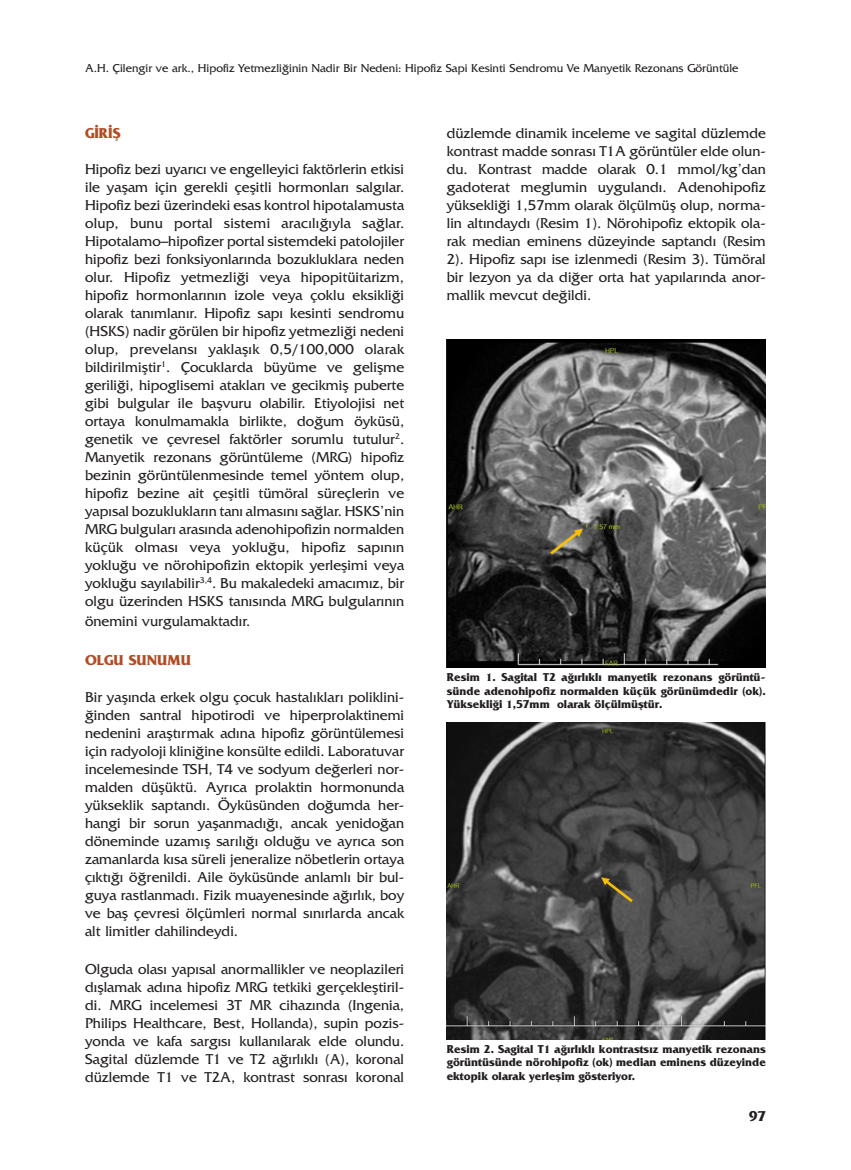
<style>
.page{position:relative;width:851px;height:1170px;background:#fff}
.page>*{position:absolute;margin:0;border:0;box-sizing:border-box;transform-origin:0 0}
.t1{font:15px/18px "Friz Quadrata Std";color:#231f20;text-align:justify}
.t2{font:700 15px "Friz Quadrata Std";color:#b14c25}
.t3{font:700 15px "Friz Quadrata Std";color:#231f20}
.t4{font:700 12px/13.5px "Friz Quadrata Std";color:#231f20;text-align:justify}
.t5{font:12px "Friz Quadrata Std";color:#231f20}
</style>
<div class="page">
<img style="left:446px;top:340px;width:319px;height:327px">
<img style="left:446px;top:722px;width:319px;height:317px">
<p class="t5" style="left:85px;top:61px;width:654px">A.H. Çilengir ve ark., Hipofiz Yetmezliğinin Nadir Bir Nedeni: Hipofiz Sapi Kesinti Sendromu Ve Manyetik Rezonans Görüntüle</p>
<p class="t2" style="left:85px;top:124px;width:37px">GİRİŞ</p>
<p class="t1" style="left:85px;top:160px;width:321px">Hipofiz bezi uyarıcı ve engelleyici faktörlerin etkisi ile yaşam için gerekli çeşitli hormonları salgılar.<br>Hipofiz bezi üzerindeki esas kontrol hipotalamusta olup, bunu portal sistemi aracılığıyla sağlar.<br>Hipotalamo–hipofizer portal sistemdeki patolojiler hipofiz bezi fonksiyonlarında bozukluklara neden olur. Hipofiz yetmezliği veya hipopitüitarizm, hipofiz hormonlarının izole veya çoklu eksikliği olarak tanımlanır. Hipofiz sapı kesinti sendromu (HSKS) nadir görülen bir hipofiz yetmezliği nedeni olup, prevelansı yaklaşık 0,5/100,000 olarak bildirilmiştir<sup>1</sup>. Çocuklarda büyüme ve gelişme geriliği, hipoglisemi atakları ve gecikmiş puberte gibi bulgular ile başvuru olabilir. Etiyolojisi net ortaya konulmamakla birlikte, doğum öyküsü, genetik ve çevresel faktörler sorumlu tutulur<sup>2</sup>.<br>Manyetik rezonans görüntüleme (MRG) hipofiz bezinin görüntülenmesinde temel yöntem olup, hipofiz bezine ait çeşitli tümöral süreçlerin ve yapısal bozuklukların tanı almasını sağlar. HSKS’nin MRG bulguları arasında adenohipofizin normalden küçük olması veya yokluğu, hipofiz sapının yokluğu ve nörohipofizin ektopik yerleşimi veya yokluğu sayılabilir<sup>3,4</sup>. Bu makaledeki amacımız, bir olgu üzerinden HSKS tanısında MRG bulgularının</p>
<p class="t1" style="left:85px;top:611px;width:167px">önemini vurgulamaktadır.</p>
<p class="t2" style="left:85px;top:651px;width:107px">OLGU SUNUMU</p>
<p class="t1" style="left:85px;top:688px;width:320px">Bir yaşında erkek olgu çocuk hastalıkları poliklini&shy;ğinden santral hipotirodi ve hiperprolaktinemi nedenini araştırmak adına hipofiz görüntülemesi için radyoloji kliniğine konsülte edildi. Laboratuvar incelemesinde TSH, T4 ve sodyum değerleri nor&shy;malden düşüktü. Ayrıca prolaktin hormonunda yükseklik saptandı. Öyküsünden doğumda her&shy;hangi bir sorun yaşanmadığı, ancak yenidoğan döneminde uzamış sarılığı olduğu ve ayrıca son zamanlarda kısa süreli jeneralize nöbetlerin ortaya çıktığı öğrenildi. Aile öyküsünde anlamlı bir bul&shy;guya rastlanmadı. Fizik muayenesinde ağırlık, boy ve baş çevresi ölçümleri normal sınırlarda ancak alt limitler dahilindeydi.</p>
<p class="t1" style="left:85px;top:959px;width:320px">Olguda olası yapısal anormallikler ve neoplazileri dışlamak adına hipofiz MRG tetkiki gerçekleştiril&shy;di. MRG incelemesi 3T MR cihazında (Ingenia, Philips Healthcare, Best, Hollanda), supin pozis&shy;yonda ve kafa sargısı kullanılarak elde olundu.<br>Sagital düzlemde T1 ve T2 ağırlıklı (A), koronal düzlemde T1 ve T2A, kontrast sonrası koronal</p>
<p class="t1" style="left:446px;top:124px;width:320px">düzlemde dinamik inceleme ve sagital düzlemde kontrast madde sonrası T1A görüntüler elde olun&shy;du. Kontrast madde olarak 0.1 mmol/kg’dan gadoterat meglumin uygulandı. Adenohipofiz yüksekliği 1,57mm olarak ölçülmüş olup, norma&shy;lin altındaydı (Resim 1). Nörohipofiz ektopik ola&shy;rak median eminens düzeyinde saptandı (Resim 2). Hipofiz sapı ise izlenmedi (Resim 3). Tümöral bir lezyon ya da diğer orta hat yapılarında anor&shy;mallik mevcut değildi.</p>
<p class="t4" style="left:446px;top:670px;width:320px">Resim 1. Sagital T2 ağırlıklı manyetik rezonans görüntü&shy;sünde adenohipofiz normalden küçük görünümdedir (ok).<br>Yüksekliği 1,57mm olarak ölçülmüştür.</p>
<p class="t4" style="left:446px;top:1041px;width:320px">Resim 2. Sagital T1 ağırlıklı kontrastsız manyetik rezonans görüntüsünde nörohipofiz (ok) median eminens düzeyinde ektopik olarak yerleşim gösteriyor.</p>
<p class="t3" style="left:749px;top:1107px;width:18px">97</p>
</div>
